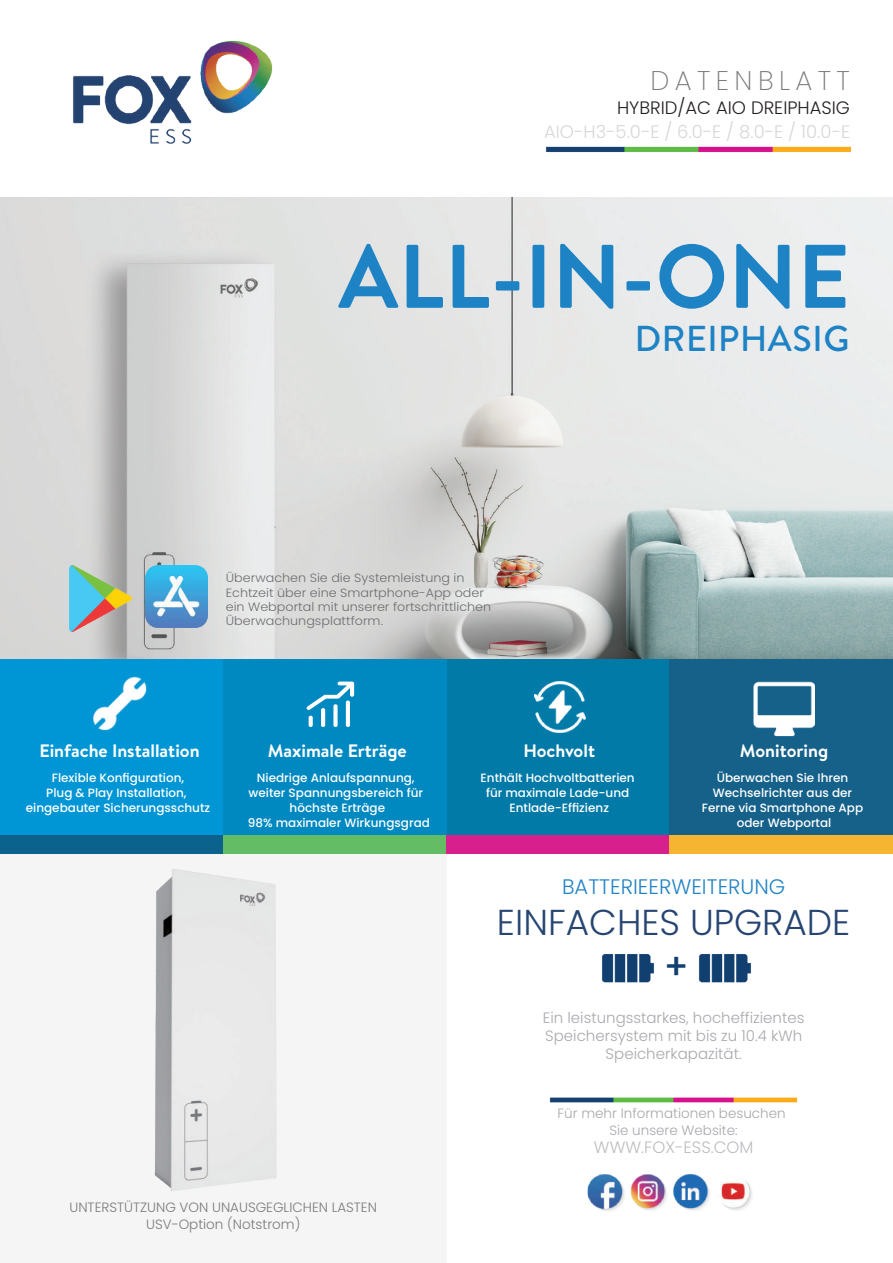
<style>
.page{position:relative;width:893px;height:1263px;background:#fff}
.page>*{position:absolute;margin:0;border:0;box-sizing:border-box;transform-origin:0 0}
.t1{font:700 90px "Brandon Text";letter-spacing:.005em;color:#1d83c5}
.t2{font:300 36px "Poppins";color:#264571}
.t3{font:500 36px "Brandon Text";letter-spacing:.015em;color:#1d83c5}
.t4{font:500 36px "Poppins";color:#113f70}
.t5{font:200 27px "Poppins";letter-spacing:.2em;color:#7b7b7a}
.t6{font:300 21px "Poppins";color:#2183c5}
.t7{font:700 18px "Brandon Text";color:#fff}
.t8{font:300 18px "Poppins";color:#d7d7d7}
.t9{font:300 18px "Poppins";color:#231f20}
.t10{font:300 16.5px "Poppins";color:#bcbdc0}
.t11{font:300 15px/18px "Poppins";color:#a8a9ad;text-align:center}
.t12{font:300 13.5px/16.2px "Poppins";color:#7b7b7a;text-align:center}
.t13{font:300 13.5px/16.2px "Poppins";color:#a8a9ad;text-align:center}
.t14{font:500 12px/15px "Poppins";color:#fff;text-align:center}
.t15{font:300 12px/14.4px "Poppins";color:#6d6e71;scale:1.06 1}
</style>
<div class="page">
<div style="left:0;top:850px;width:446px;height:413px;background:#f5f5f6"></div>
<img style="left:0;top:197px;width:893px;height:462px">
<img style="left:545px;top:146px;width:307px;height:7px">
<img style="left:154px;top:869px;width:123px;height:322px">
<img style="left:602px;top:954px;width:149px;height:29px">
<img style="left:549px;top:1097px;width:249px;height:6px">
<img style="left:587px;top:1173px;width:165px;height:38px">
<img style="left:69px;top:565px;width:62px;height:66px">
<img style="left:145px;top:565px;width:62px;height:62px">
<img style="left:73px;top:40px;width:200px;height:103px">
<div style="left:0;top:660px;width:223px;height:175px;background:#0095d4"></div>
<div style="left:446px;top:660px;width:224px;height:175px;background:#027aa8"></div>
<div style="left:670px;top:660px;width:223px;height:175px;background:#15618a"></div>
<div style="left:0;top:835px;width:223px;height:19px;background:#0b628c"></div>
<div style="left:223px;top:835px;width:223px;height:19px;background:#64bc64"></div>
<div style="left:446px;top:835px;width:224px;height:19px;background:#d81f8e"></div>
<div style="left:670px;top:835px;width:223px;height:19px;background:#f5b530"></div>
<div style="left:223px;top:660px;width:223px;height:175px;background:#0089c1"></div>
<img style="left:753px;top:681px;width:62px;height:56px">
<svg style="left:306px;top:682px;width:48px;height:45px"></svg>
<img style="left:93px;top:676px;width:54px;height:55px">
<img style="left:534px;top:681px;width:52px;height:52px">
<h3 class="t5" style="left:650px;top:64px;width:201px">DATENBLATT</h3>
<h3 class="t9" style="left:617px;top:97px;width:235px">HYBRID/AC AIO DREIPHASIG</h3>
<h3 class="t8" style="left:544px;top:121px;width:307px">AIO-H3-5.0-E / 6.0-E / 8.0-E / 10.0-E</h3>
<h1 class="t1" style="left:338px;top:244px;width:513px">ALL-IN-ONE</h1>
<h2 class="t3" style="left:635px;top:317px;width:216px">DREIPHASIG</h2>
<p class="t15" style="left:226px;top:571px;width:252px">Überwachen Sie die Systemleistung in Echtzeit über eine Smartphone-App oder ein Webportal mit unserer fortschrittlichen Überwachungsplattform.</p>
<h3 class="t7" style="left:39px;top:745px;width:162px">Einfache Installation</h3>
<h3 class="t7" style="left:268px;top:745px;width:140px">Maximale Erträge</h3>
<h3 class="t7" style="left:523px;top:745px;width:73px">Hochvolt</h3>
<h3 class="t7" style="left:740px;top:745px;width:90px">Monitoring</h3>
<p class="t14" style="left:26px;top:770px;width:186px">Flexible Konfiguration,<br>Plug &amp; Play Installation, eingebauter Sicherungsschutz</p>
<p class="t14" style="left:248px;top:770px;width:184px">Niedrige Anlaufspannung, weiter Spannungsbereich für höchste Erträge<br>98% maximaler Wirkungsgrad</p>
<p class="t14" style="left:481px;top:770px;width:156px">Enthält Hochvoltbatterien für maximale Lade-und<br>Entlade-Effizienz</p>
<p class="t14" style="left:702px;top:770px;width:163px">Überwachen Sie Ihren<br>Wechselrichter aus der<br>Ferne via Smartphone App oder Webportal</p>
<h3 class="t6" style="left:562px;top:875px;width:225px">BATTERIEERWEITERUNG</h3>
<h2 class="t2" style="left:497px;top:901px;width:355px">EINFACHES UPGRADE</h2>
<h2 class="t4" style="left:663px;top:947px;width:27px">+</h2>
<p class="t11" style="left:543px;top:1008px;width:263px">Ein leistungsstarkes, hocheffizientes<br>Speichersystem mit bis zu 10.4 kWh<br>Speicherkapazität.</p>
<p class="t13" style="left:558px;top:1106px;width:230px">Für mehr Informationen besuchen<br>Sie unsere Website:</p>
<p class="t12" style="left:69px;top:1200px;width:309px">UNTERSTÜTZUNG VON UNAUSGEGLICHEN LASTEN<br>USV-Option (Notstrom)</p>
<h3 class="t10" style="left:594px;top:1138px;width:161px">WWW.FOX-ESS.COM</h3>
</div>
